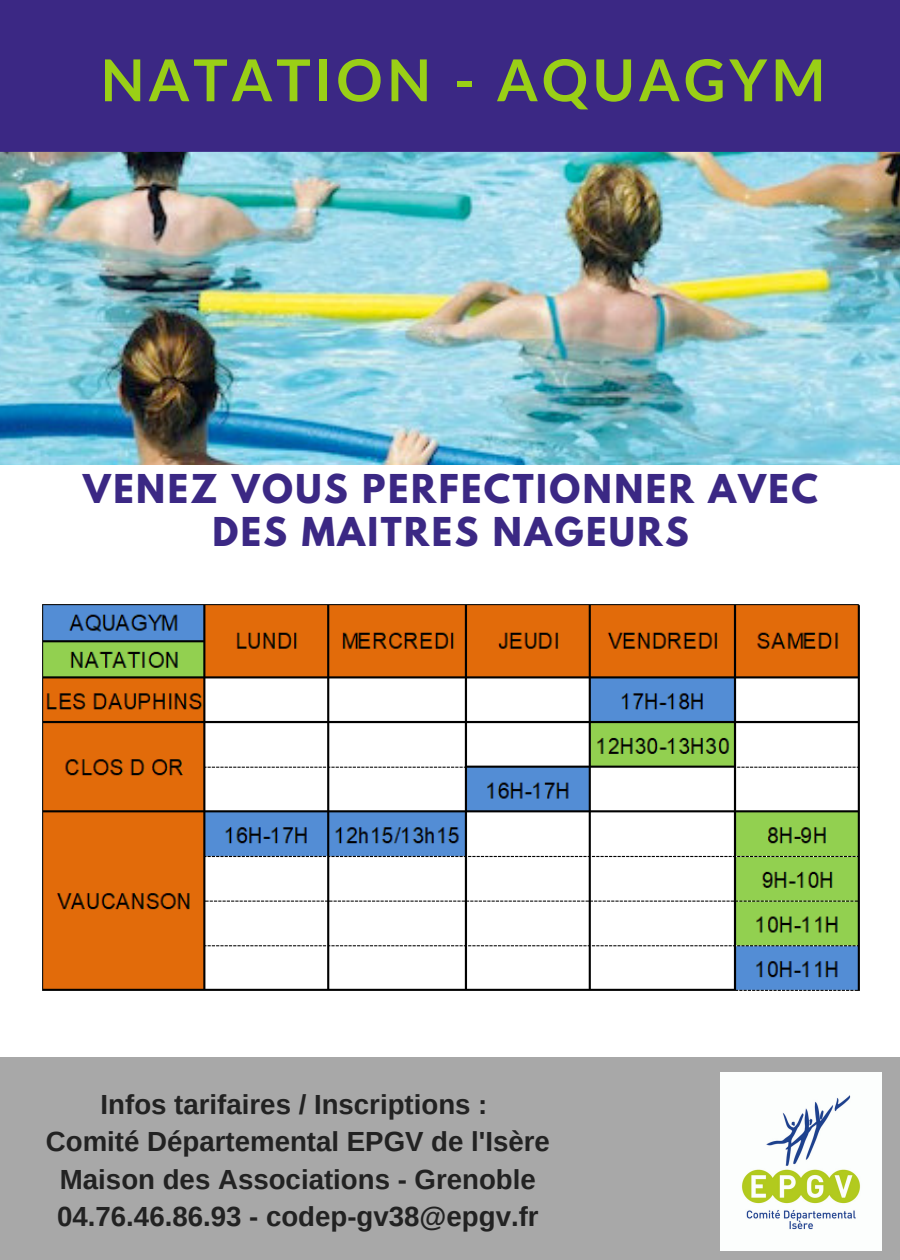
<style>
.page{position:relative;width:900px;height:1260px;background:#fff}
.page>*{position:absolute;margin:0;border:0;box-sizing:border-box;transform-origin:0 0}
.t1{font:700 57.75px "Lato";letter-spacing:.07em;color:#9acf16}
.t2{font:700 35.25px/43px "League Spartan";letter-spacing:.07em;color:#3b2884;text-align:center}
.t3{font:700 27.75px/37.5px "Arimo";color:#222;text-align:center}
</style>
<div class="page">
<img style="left:0;top:152px;width:900px;height:313px">
<div style="left:0;top:0;width:900px;height:152px;background:#3b2884"></div>
<div style="left:0;top:1058px;width:900px;height:202px;background:#a8a8a8"></div>
<img style="left:720px;top:1072px;width:161px;height:179px">
<img style="left:42px;top:604px;width:818px;height:387px">
<h1 class="t1" style="left:100px;top:44px;width:727px">NATATION - AQUAGYM</h1>
<p class="t2" style="left:83px;top:472px;width:736px">VENEZ VOUS PERFECTIONNER AVEC<br>DES MAITRES NAGEURS</p>
<p class="t3" style="left:46px;top:1085px;width:506px">Infos tarifaires / Inscriptions :<br>Comité Départemental EPGV de l'Isère Maison des Associations - Grenoble 04.76.46.86.93 - codep-gv38@epgv.fr</p>
</div>
